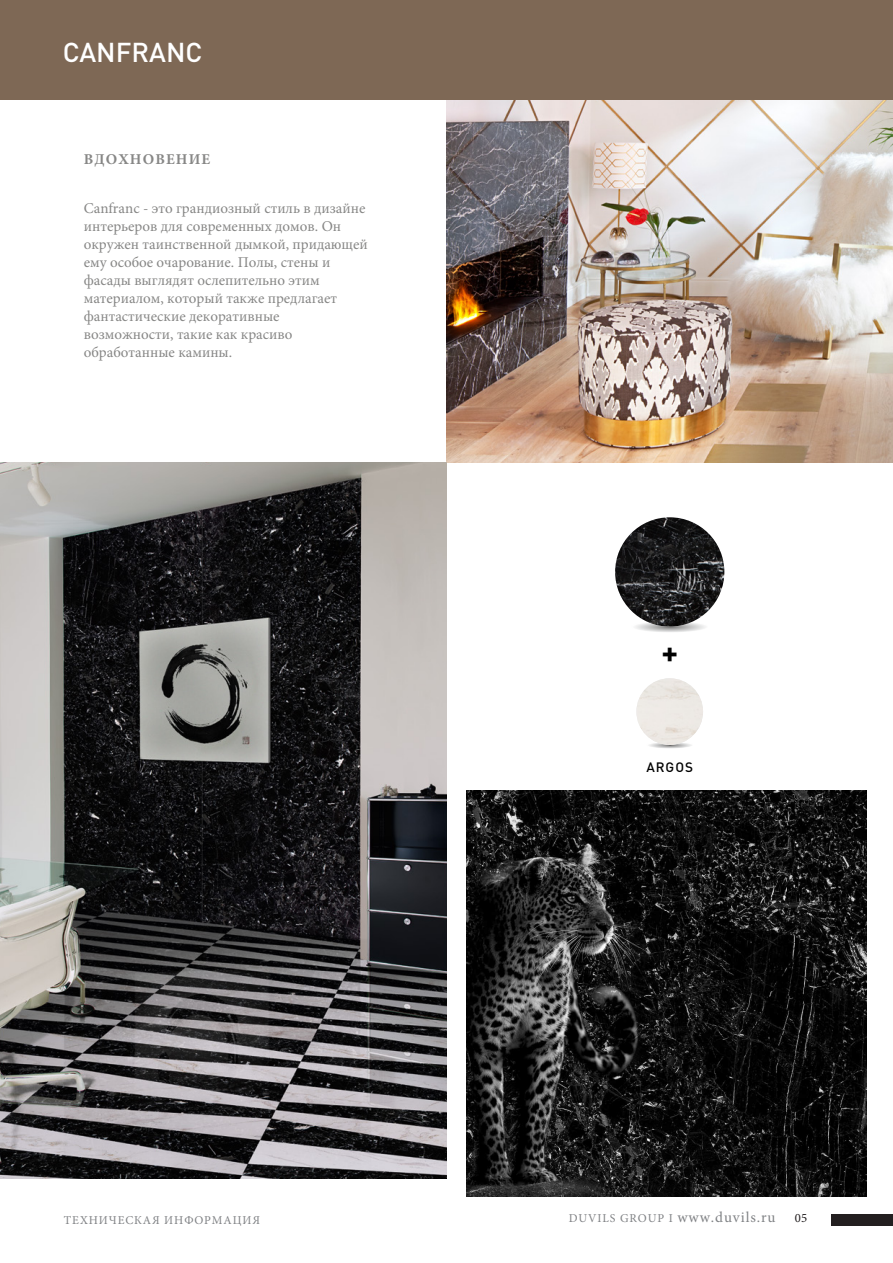
<style>
.page{position:relative;width:893px;height:1263px;background:#fff}
.page>*{position:absolute;margin:0;border:0;box-sizing:border-box;transform-origin:0 0}
.t1{font:700 30.75px "DIN";color:#000}
.t2{font:500 27px "DIN";color:#fff}
.t3{font:15px/18px "Minion Pro";color:#878786}
.t4{font:15px "Minion Pro";letter-spacing:.06em;color:#808285}
.t5{font:700 15px "Minion Pro";letter-spacing:.075em;color:#878786}
.t6{font:500 13.5px "DIN";letter-spacing:.075em;color:#000}
.t7{font:12.75px "Minion Pro";color:#231f20}
.t8{font:12px "Minion Pro";letter-spacing:.075em;color:#808285}
.s1{font-size:12px}
</style>
<div class="page">
<img style="left:446px;top:100px;width:447px;height:362px">
<div style="left:0;top:0;width:893px;height:100px;background:#7e6855"></div>
<svg style="left:635px;top:621px;width:70px;height:11px"></svg>
<img style="left:615px;top:517px;width:109px;height:109px;border-radius:55px">
<svg style="left:649px;top:742px;width:43px;height:6px"></svg>
<img style="left:636px;top:678px;width:67px;height:67px;border-radius:33px">
<img style="left:0;top:462px;width:446px;height:716px">
<div style="left:831px;top:1215px;width:62px;height:11px;background:#231f20"></div>
<img style="left:466px;top:791px;width:400px;height:405px">
<h2 class="t2" style="left:63px;top:34px;width:141px">CANFRANC</h2>
<p class="t5" style="left:84px;top:149px;width:128px">ВДОХНОВЕНИЕ</p>
<p class="t3" style="left:84px;top:200px;width:286px">Canfranc - это грандиозный стиль в дизайне интерьеров для современных домов. Он окружен таинственной дымкой, придающей ему особое очарование. Полы, стены и фасады выглядят ослепительно этим материалом, который также предлагает фантастические декоративные возможности, такие как красиво обработанные камины.</p>
<h1 class="t1" style="left:661px;top:631px;width:18px">+</h1>
<p class="t6" style="left:646px;top:758px;width:48px">ARGOS</p>
<p class="t8" style="left:64px;top:1212px;width:198px">ТЕХНИЧЕСКАЯ ИНФОРМАЦИЯ</p>
<p class="t4" style="left:569px;top:1207px;width:208px"><span class="s1">DUVILS GROUP I</span> www.duvils.ru</p>
<p class="t7" style="left:795px;top:1210px;width:14px">05</p>
</div>
